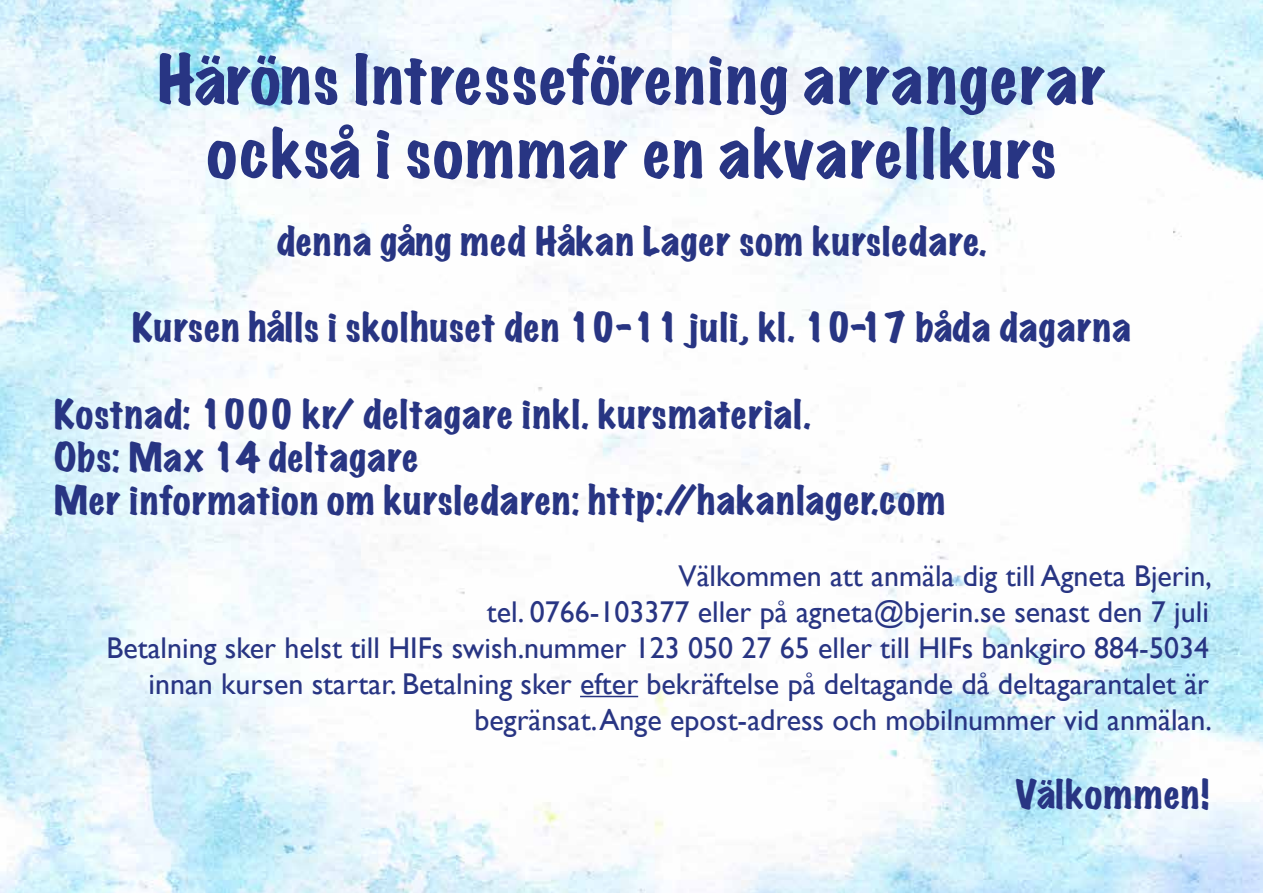
<style>
.page{position:relative;width:1263px;height:893px;background:#fff}
.page>*{position:absolute;margin:0;border:0;box-sizing:border-box;transform-origin:0 0}
.t1{font:expanded 61.5px/73.8px "Marker Felt";letter-spacing:.035em;color:#283583;text-align:center}
.t2{font:expanded 36px/43.2px "Marker Felt";letter-spacing:.035em;color:#283583}
.t3{font:30px/36px "Gill Sans";color:#283583;text-align:right}
</style>
<div class="page">
<img style="left:0;top:0;width:1263px;height:893px">
<hr style="left:580px;top:696px;width:58px;height:1px;background:#283583">
<h1 class="t1" style="left:158px;top:42px;width:949px">Häröns Intresseförening arrangerar också i sommar en akvarellkurs</h1>
<p class="t2" style="left:277px;top:219px;width:711px">denna gång med Håkan Lager som kursledare.</p>
<p class="t2" style="left:132px;top:306px;width:1000px">Kursen hålls i skolhuset den 10–11 juli, kl. 10-17 båda dagarna</p>
<p class="t2" style="left:54px;top:392px;width:893px">Kostnad: 1000 kr/ deltagare inkl. kursmaterial.<br>Obs: Max 14 deltagare<br>Mer information om kursledaren: http://hakanlager.com</p>
<p class="t3" style="left:107px;top:558px;width:1107px">Välkommen att anmäla dig till Agneta Bjerin,<br>tel. 0766-103377 eller på agneta@bjerin.se senast den 7 juli<br>Betalning sker helst till HIFs swish.nummer 123 050 27 65 eller till HIFs bankgiro 884-5034 innan kursen startar. Betalning sker efter bekräftelse på deltagande då deltagarantalet är begränsat. Ange epost-adress och mobilnummer vid anmälan.</p>
<p class="t2" style="left:1016px;top:772px;width:195px">Välkommen!</p>
</div>
